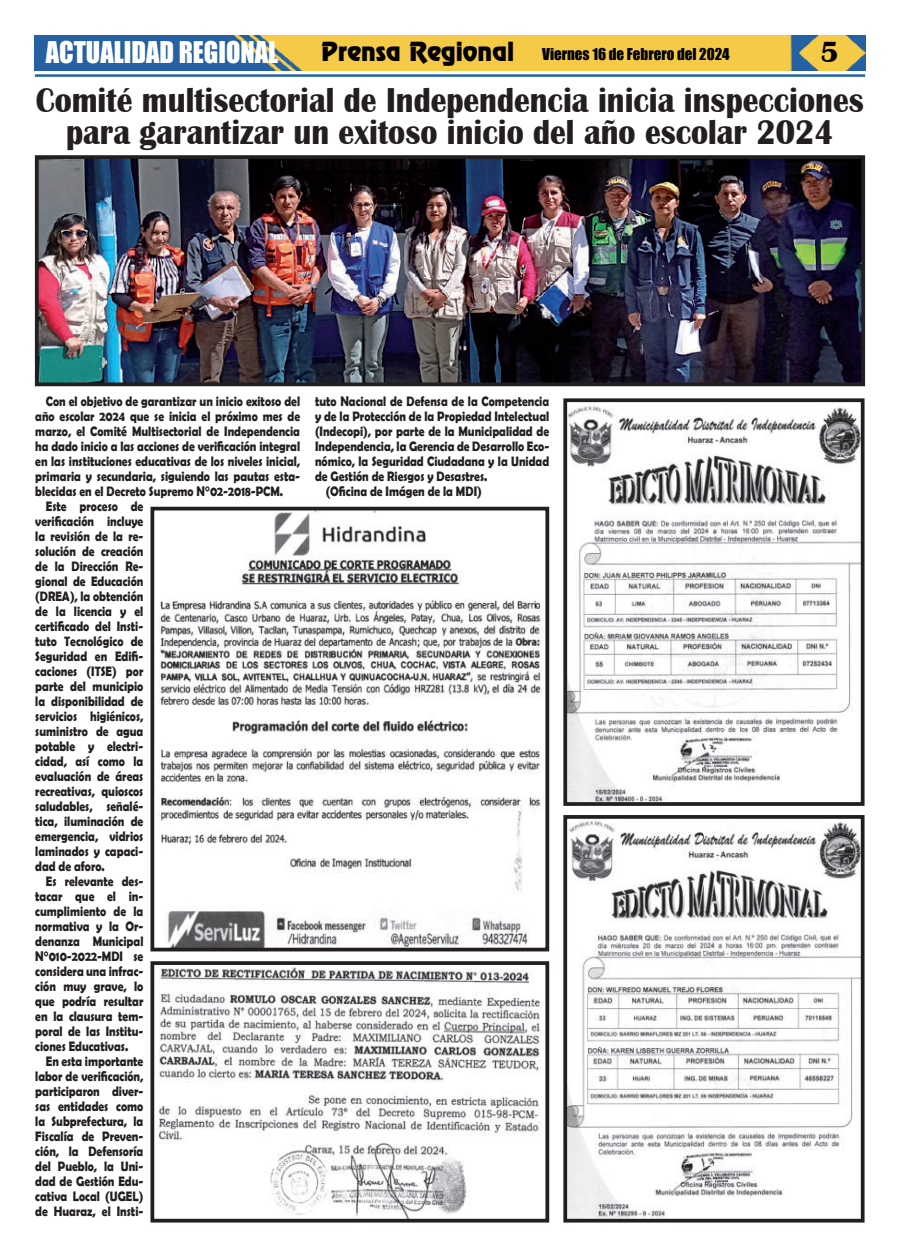
<style>
.page{position:relative;width:900px;height:1258px;background:#fff}
.page>*{position:absolute;margin:0;border:0;box-sizing:border-box;transform-origin:0 0}
.t1{font:700 35.5px/31.2px "Britannic";color:#231f20;text-align:center;scale:.89 1}
.t2{font:700 30px "Britannic";color:#020000}
.t3{font:27.5px "Impact";color:#fff;scale:.96 1}
.t4{font:15px "Impact";color:#000}
.t5{font:700 13.75px "Berlin Sans FB Demi";color:#231f20;scale:.84 1}
.s1{font-family:"Renfrew Normal";font-size:23.75px;color:#020000}
</style>
<div class="page">
<hr style="left:35px;top:74px;width:830px;height:3px;background:#2361a2">
<img style="left:35px;top:35px;width:830px;height:36px">
<img style="left:40px;top:160px;width:820px;height:221px">
<div style="left:35px;top:155px;width:830px;height:231px;border:4px solid #231f20"></div>
<img style="left:568px;top:820px;width:292px;height:397px">
<div style="left:563px;top:815px;width:302px;height:407px;border:4px solid #231f20"></div>
<img style="left:568px;top:406px;width:292px;height:395px">
<div style="left:563px;top:398px;width:302px;height:408px;border:4px solid #231f20"></div>
<img style="left:158px;top:967px;width:383px;height:250px">
<div style="left:150px;top:961px;width:399px;height:261px;border:4px solid #231f20"></div>
<img style="left:158px;top:512px;width:385px;height:434px">
<div style="left:150px;top:507px;width:399px;height:444px;border:4px solid #231f20"></div>
<h3 class="t3" style="left:46px;top:39px;width:244px">ACTUALIDAD REGIONAL</h3>
<p class="t4" style="left:321px;top:47px;width:410px"><span class="s1">Prensa Regional</span> Viernes 16 de Febrero del 2024</p>
<h2 class="t2" style="left:821px;top:37px;width:20px">5</h2>
<h1 class="t1" style="left:36px;top:85px;width:932px">Comité multisectorial de Independencia inicia inspecciones para garantizar un exitoso inicio del año escolar 2024</h1>
<p class="t5" style="left:46px;top:395px;width:304px">Con el objetivo de garantizar un inicio exitoso del</p>
<p class="t5" style="left:35px;top:410px;width:317px">año escolar 2024 que se inicia el próximo mes de</p>
<p class="t5" style="left:35px;top:425px;width:317px">marzo, el Comité Multisectorial de Independencia</p>
<p class="t5" style="left:35px;top:438px;width:317px">ha dado inicio a las acciones de verificación integral</p>
<p class="t5" style="left:35px;top:455px;width:317px">en las instituciones educativas de los niveles inicial,</p>
<p class="t5" style="left:35px;top:470px;width:317px">primaria y secundaria, siguiendo las pautas esta-</p>
<p class="t5" style="left:35px;top:485px;width:297px">blecidas en el Decreto Supremo N°02-2018-PCM.</p>
<p class="t5" style="left:46px;top:500px;width:118px">Este proceso de</p>
<p class="t5" style="left:35px;top:513px;width:130px">verificación incluye</p>
<p class="t5" style="left:35px;top:530px;width:130px">la revisión de la re-</p>
<p class="t5" style="left:35px;top:545px;width:130px">solución de creación</p>
<p class="t5" style="left:35px;top:560px;width:130px">de la Dirección Re-</p>
<p class="t5" style="left:35px;top:575px;width:130px">gional de Educación</p>
<p class="t5" style="left:35px;top:590px;width:130px">(DREA), la obtención</p>
<p class="t5" style="left:35px;top:605px;width:130px">de la licencia y el</p>
<p class="t5" style="left:35px;top:618px;width:130px">certificado del Insti-</p>
<p class="t5" style="left:35px;top:635px;width:130px">tuto Tecnológico de</p>
<p class="t5" style="left:35px;top:648px;width:130px">Seguridad en Edifi-</p>
<p class="t5" style="left:35px;top:665px;width:130px">caciones (ITSE) por</p>
<p class="t5" style="left:35px;top:680px;width:130px">parte del municipio</p>
<p class="t5" style="left:35px;top:695px;width:130px">la disponibilidad de</p>
<p class="t5" style="left:35px;top:710px;width:130px">servicios higiénicos,</p>
<p class="t5" style="left:35px;top:725px;width:130px">suministro de agua</p>
<p class="t5" style="left:35px;top:740px;width:130px">potable y electri-</p>
<p class="t5" style="left:35px;top:755px;width:130px">cidad, así como la</p>
<p class="t5" style="left:35px;top:770px;width:130px">evaluación de áreas</p>
<p class="t5" style="left:35px;top:785px;width:130px">recreativas, quioscos</p>
<p class="t5" style="left:35px;top:800px;width:130px">saludables, señalé-</p>
<p class="t5" style="left:35px;top:815px;width:130px">tica, iluminación de</p>
<p class="t5" style="left:35px;top:830px;width:130px">emergencia, vidrios</p>
<p class="t5" style="left:35px;top:845px;width:130px">laminados y capaci-</p>
<p class="t5" style="left:35px;top:860px;width:84px">dad de aforo.</p>
<p class="t5" style="left:46px;top:875px;width:118px">Es relevante des-</p>
<p class="t5" style="left:35px;top:890px;width:130px">tacar que el in-</p>
<p class="t5" style="left:35px;top:905px;width:130px">cumplimiento de la</p>
<p class="t5" style="left:35px;top:920px;width:130px">normativa y la Or-</p>
<p class="t5" style="left:35px;top:935px;width:130px">denanza Municipal</p>
<p class="t5" style="left:35px;top:950px;width:130px">N°010-2022-MDI se</p>
<p class="t5" style="left:35px;top:965px;width:130px">considera una infrac-</p>
<p class="t5" style="left:35px;top:980px;width:130px">ción muy grave, lo</p>
<p class="t5" style="left:35px;top:995px;width:130px">que podría resultar</p>
<p class="t5" style="left:35px;top:1010px;width:130px">en la clausura tem-</p>
<p class="t5" style="left:35px;top:1025px;width:130px">poral de las Institu-</p>
<p class="t5" style="left:35px;top:1040px;width:112px">ciones Educativas.</p>
<p class="t5" style="left:46px;top:1055px;width:118px">En esta importante</p>
<p class="t5" style="left:35px;top:1068px;width:130px">labor de verificación,</p>
<p class="t5" style="left:35px;top:1085px;width:130px">participaron diver-</p>
<p class="t5" style="left:35px;top:1100px;width:130px">sas entidades como</p>
<p class="t5" style="left:35px;top:1115px;width:130px">la Subprefectura, la</p>
<p class="t5" style="left:35px;top:1130px;width:130px">Fiscalía de Preven-</p>
<p class="t5" style="left:35px;top:1145px;width:130px">ción, la Defensoría</p>
<p class="t5" style="left:35px;top:1160px;width:130px">del Pueblo, la Uni-</p>
<p class="t5" style="left:35px;top:1175px;width:130px">dad de Gestión Edu-</p>
<p class="t5" style="left:35px;top:1190px;width:130px">cativa Local (UGEL)</p>
<p class="t5" style="left:35px;top:1205px;width:130px">de Huaraz, el Insti-</p>
<p class="t5" style="left:315px;top:395px;width:280px">tuto Nacional de Defensa de la Competencia</p>
<p class="t5" style="left:315px;top:410px;width:280px">y de la Protección de la Propiedad Intelectual</p>
<p class="t5" style="left:315px;top:425px;width:280px">(Indecopi), por parte de la Municipalidad de</p>
<p class="t5" style="left:315px;top:440px;width:280px">Independencia, la Gerencia de Desarrollo Eco-</p>
<p class="t5" style="left:315px;top:455px;width:280px">nómico, la Seguridad Ciudadana y la Unidad</p>
<p class="t5" style="left:315px;top:470px;width:207px">de Gestión de Riesgos y Desastres.</p>
<p class="t5" style="left:326px;top:483px;width:187px">(Oficina de Imágen de la MDI)</p>
</div>
